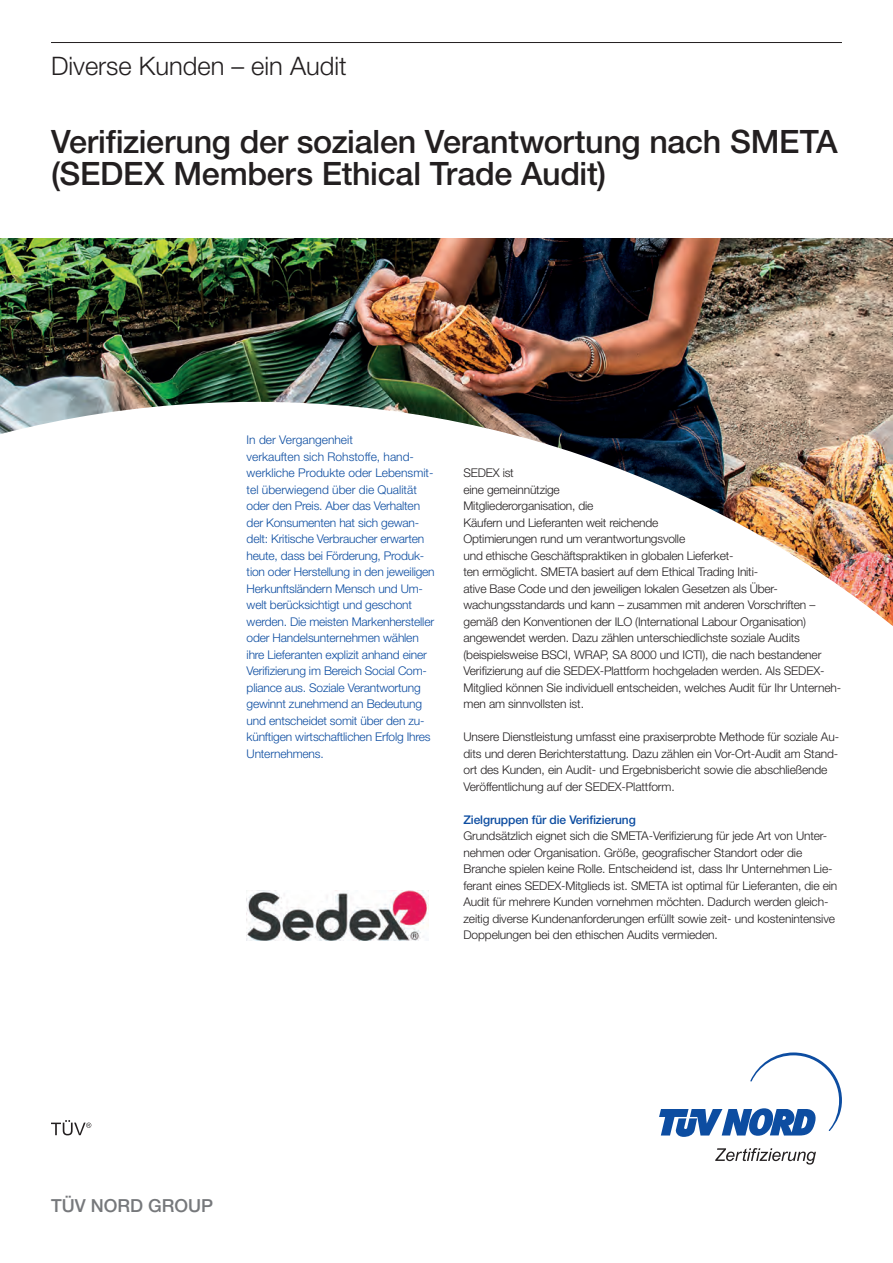
<style>
.page{position:relative;width:893px;height:1263px;background:#fff}
.page>*{position:absolute;margin:0;border:0;box-sizing:border-box;transform-origin:0 0}
.t1{font:500 32.25px/32.2px "Helvetica Neue";letter-spacing:-.01em;color:#231f20}
.t2{font:300 25.5px "Helvetica Neue";color:#231f20}
.t3{font:500 18px "Helvetica Neue";color:#76787b}
.t4{font:300 12px/16.5px "Helvetica Neue";letter-spacing:-.01em;color:#231f20}
.t5{font:300 12px/16.5px "Helvetica Neue";letter-spacing:-.015em;color:#0d4da1}
.t6{font:500 12px "Helvetica Neue";letter-spacing:-.01em;color:#0d4da1}
</style>
<div class="page">
<img style="left:0;top:238px;width:893px;height:164px">
<img style="left:0;top:402px;width:893px;height:224px">
<hr style="left:51px;top:42px;width:791px;height:1px;background:#231f20">
<svg style="left:51px;top:1120px;width:40px;height:15px"></svg>
<svg style="left:715px;top:1148px;width:101px;height:16px"></svg>
<svg style="left:659px;top:1052px;width:183px;height:85px"></svg>
<img style="left:247px;top:891px;width:182px;height:50px">
<h2 class="t2" style="left:51px;top:51px;width:297px">Diverse Kunden – ein Audit</h2>
<h1 class="t1" style="left:51px;top:125px;width:788px">Verifizierung der sozialen Verantwortung nach SMETA (SEDEX Members Ethical Trade Audit)</h1>
<p class="t5" style="left:247px;top:432px;width:190px">In der Vergangenheit<br>verkauften sich Rohstoffe, hand&shy;werkliche Produkte oder Lebensmit&shy;tel überwiegend über die Qualität oder den Preis. Aber das Verhalten der Konsumenten hat sich gewan&shy;delt: Kritische Verbraucher erwarten heute, dass bei Förderung, Produk&shy;tion oder Herstellung in den jeweiligen Herkunftsländern Mensch und Um&shy;welt berücksichtigt und geschont werden. Die meisten Markenhersteller oder Handelsunternehmen wählen ihre Lieferanten explizit anhand einer Verifizierung im Bereich Social Com&shy;pliance aus. Soziale Verantwortung gewinnt zunehmend an Bedeutung und entscheidet somit über den zu&shy;künftigen wirtschaftlichen Erfolg Ihres Unternehmens.</p>
<p class="t4" style="left:463px;top:465px;width:379px">SEDEX ist<br>eine gemeinnützige<br>Mitgliederorganisation, die<br>Käufern und Lieferanten weit reichende<br>Optimierungen rund um verantwortungsvolle<br>und ethische Geschäftspraktiken in globalen Lieferket-<br>ten ermöglicht. SMETA basiert auf dem Ethical Trading Initi-<br>ative Base Code und den jeweiligen lokalen Gesetzen als Über&shy;wachungsstandards und kann – zusammen mit anderen Vorschriften – gemäß den Konventionen der ILO (International Labour Organisation) angewendet werden. Dazu zählen unterschiedlichste soziale Audits (beispielsweise BSCI, WRAP, SA 8000 und ICTI), die nach bestandener Verifizierung auf die SEDEX-Plattform hochgeladen werden. Als SEDEX-Mitglied können Sie individuell entscheiden, welches Audit für Ihr Unterneh&shy;men am sinnvollsten ist.</p>
<p class="t4" style="left:463px;top:729px;width:377px">Unsere Dienstleistung umfasst eine praxiserprobte Methode für soziale Au&shy;dits und deren Berichterstattung. Dazu zählen ein Vor-Ort-Audit am Stand&shy;ort des Kunden, ein Audit- und Ergebnisbericht sowie die abschließende Veröffentlichung auf der SEDEX-Plattform.</p>
<p class="t6" style="left:463px;top:812px;width:174px">Zielgruppen für die Verifizierung</p>
<p class="t4" style="left:463px;top:828px;width:375px">Grundsätzlich eignet sich die SMETA-Verifizierung für jede Art von Unter&shy;nehmen oder Organisation. Größe, geografischer Standort oder die Branche spielen keine Rolle. Entscheidend ist, dass Ihr Unternehmen Lie&shy;ferant eines SEDEX-Mitglieds ist. SMETA ist optimal für Lieferanten, die ein Audit für mehrere Kunden vornehmen möchten. Dadurch werden gleich&shy;zeitig diverse Kundenanforderungen erfüllt sowie zeit- und kostenintensive Doppelungen bei den ethischen Audits vermieden.</p>
<h3 class="t3" style="left:51px;top:1194px;width:164px">TÜV NORD GROUP</h3>
</div>
